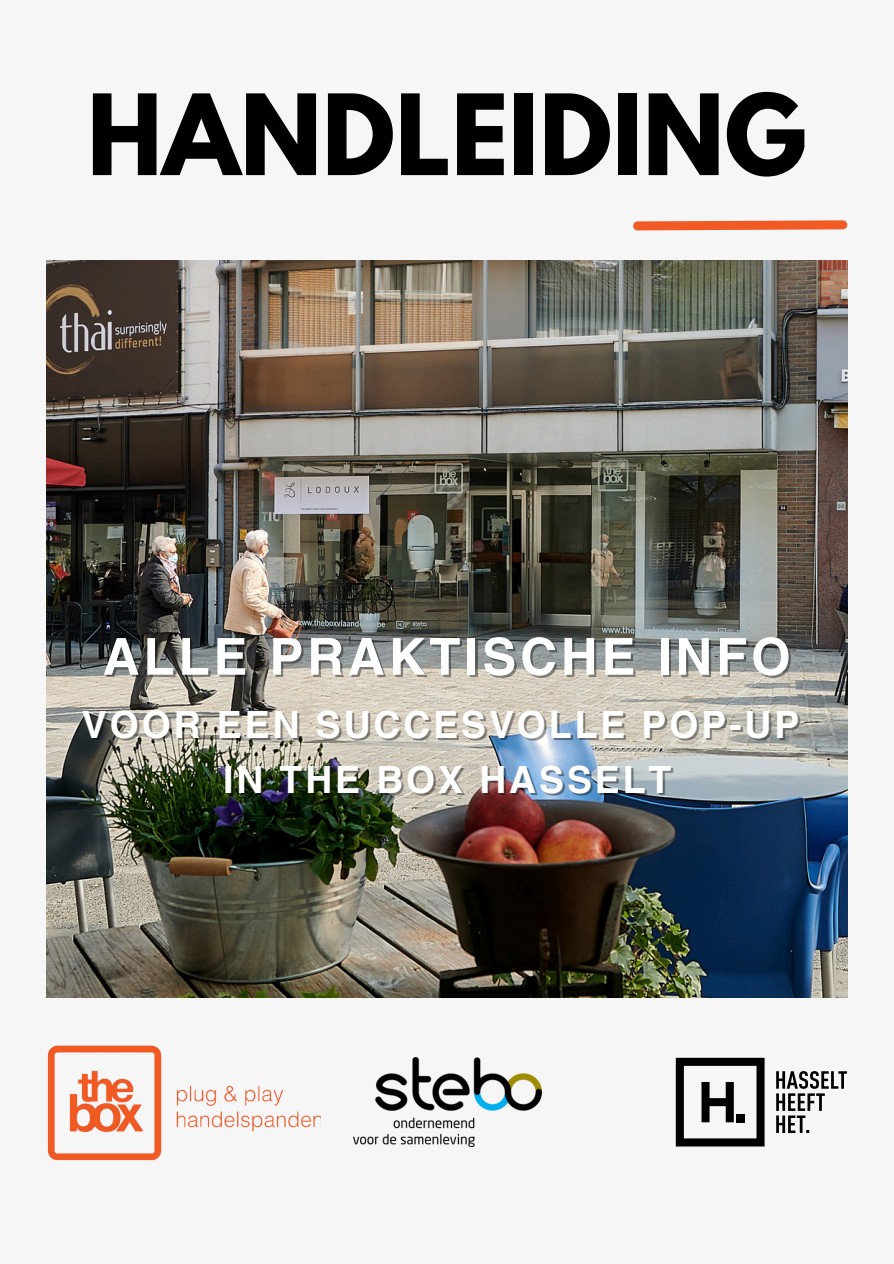
<style>
.page{position:relative;width:894px;height:1264px;background:#fff}
.page>*{position:absolute;margin:0;border:0;box-sizing:border-box;transform-origin:0 0}
.t1{font:700 99px "League Spartan";color:#000}
.t2{font:700 51px "Helvetica LT Pro";letter-spacing:.075em;color:#fff}
.t3{font:700 37.5px "Helvetica LT Pro";letter-spacing:.075em;color:#fff}
.s1{color:rgb(0 0 0/.4)}
</style>
<div class="page">
<div style="left:0;top:0;width:893px;height:1263px;background:#f6f6f6"></div>
<img style="left:46px;top:260px;width:801px;height:737px">
<svg style="left:633px;top:220px;width:215px;height:11px;background:#f1774c"></svg>
<img style="left:353px;top:1057px;width:188px;height:89px">
<img style="left:47px;top:1045px;width:274px;height:116px">
<svg style="left:675px;top:1057px;width:89px;height:89px"></svg>
<div style="left:736px;top:1114px;width:8px;height:8px;background:#000"></div>
<svg style="left:776px;top:1071px;width:70px;height:61px"></svg>
<h1 class="t1" style="left:87px;top:86px;width:721px">HANDLEIDING</h1>
<p class="t2" style="left:103px;top:638px;width:689px">ALLE PRAKTISCHE INFO</p>
<p class="t3" style="left:84px;top:710px;width:716px"><span class="s1">VOOR</span> EEN SUCCESVOLLE POP-UP</p>
<p class="t3" style="left:223px;top:766px;width:449px">IN THE BOX HASSELT</p>
</div>
